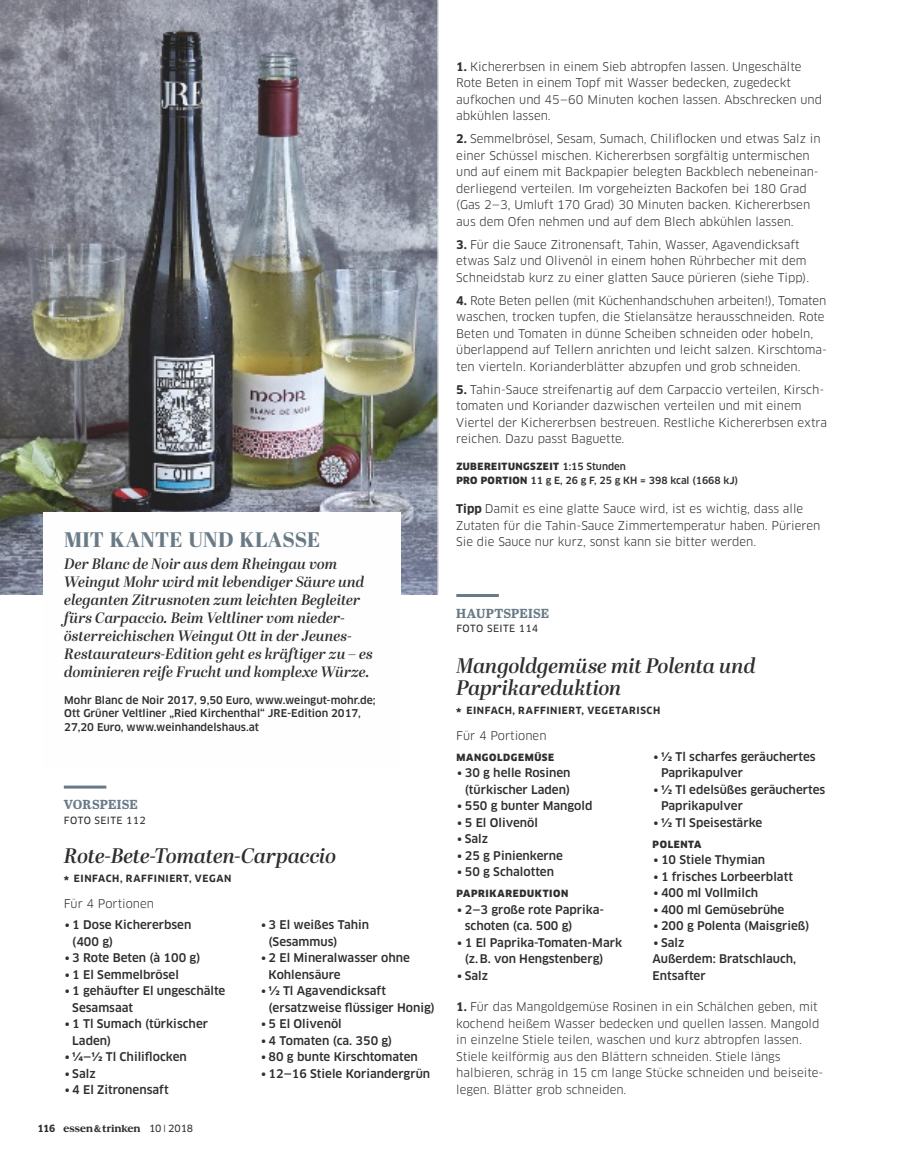
<style>
.page{position:relative;width:902px;height:1170px;background:#fff}
.page>*{position:absolute;margin:0;border:0;box-sizing:border-box;transform-origin:0 0}
.t1{font:italic 600 21px/22.5px "Abril Display";letter-spacing:-.005em;color:#2e2e2d}
.t2{font:800 21px "Abril Display";letter-spacing:.01em;color:#697a86}
.t3{font:italic 600 15px/18px "Abril Display";color:#2e2e2d}
.t4{font:700 13.05px "Abril Text";letter-spacing:.01em;color:#697a86}
.t5{font:11.7px/16.5px "Clan OT";color:#2e2e2d}
.t6{font:500 11.7px/16.5px "Clan OT";color:#2e2e2d}
.t7{font:500 10.5px/13.5px "Clan OT";color:#2e2e2d}
.t8{font:500 9.75px/14.1px "Clan OT";color:#2e2e2d}
.t9{font:700 9.75px "Clan OT";letter-spacing:.06em;color:#2e2e2d}
.t10{font:900 9.75px "Clan OT";letter-spacing:.065em;color:#2e2e2d}
.t11{font:9.75px "Clan OT News";letter-spacing:.04em;color:#2e2e2d}
.s1{font-size:14.25px}
.s2{font-weight:700}
.s3{font-family:"Clan OT";font-weight:700}
.s4{font-family:"Et Schriftzug";font-size:15px}
.s5{font-family:"Clan OT"}
.s6{font-weight:900}
</style>
<div class="page">
<img style="left:0;top:0;width:438px;height:594px">
<div style="left:43px;top:512px;width:357px;height:255px;background:#fefefe"></div>
<hr style="left:64px;top:785px;width:42px;height:3px;background:#697a86">
<hr style="left:456px;top:594px;width:43px;height:3px;background:#697a86">
<h1 class="t2" style="left:64px;top:525px;width:257px">MIT KANTE UND KLASSE</h1>
<p class="t3" style="left:64px;top:555px;width:310px">Der Blanc de Noir aus dem Rheingau vom Weingut Mohr wird mit lebendiger Säure und eleganten Zitrusnoten zum leichten Begleiter fürs Carpaccio. Beim Veltliner vom nieder&shy;österreichischen Weingut Ott in der Jeunes-Restaurateurs-Edition geht es kräftiger zu – es dominieren reife Frucht und komplexe Würze.</p>
<p class="t7" style="left:64px;top:693px;width:313px">Mohr Blanc de Noir 2017, 9,50 Euro, www.weingut-mohr.de;<br>Ott Grüner Veltliner „Ried Kirchenthal“ JRE-Edition 2017,<br>27,20 Euro, www.weinhandelshaus.at</p>
<p class="t4" style="left:64px;top:795px;width:76px">VORSPEISE</p>
<p class="t11" style="left:64px;top:814px;width:83px">FOTO SEITE 112</p>
<h1 class="t1" style="left:64px;top:845px;width:274px">Rote-Bete-Tomaten-Carpaccio</h1>
<p class="t9" style="left:64px;top:872px;width:169px"><span class="s1">*</span> EINFACH, RAFFINIERT, VEGAN</p>
<p class="t5" style="left:64px;top:895px;width:92px">Für 4 Portionen</p>
<p class="t6" style="left:64px;top:916px;width:129px">∙1 Dose Kichererbsen</p>
<p class="t6" style="left:72px;top:933px;width:42px">(400 g)</p>
<p class="t6" style="left:64px;top:949px;width:138px">∙3 Rote Beten (à 100 g)</p>
<p class="t6" style="left:64px;top:966px;width:117px">∙1 El Semmelbrösel</p>
<p class="t6" style="left:64px;top:982px;width:163px">∙1 gehäufter El ungeschälte</p>
<p class="t6" style="left:72px;top:999px;width:62px">Sesamsaat</p>
<p class="t6" style="left:64px;top:1015px;width:146px">∙1 Tl Sumach (türkischer</p>
<p class="t6" style="left:72px;top:1032px;width:40px">Laden)</p>
<p class="t6" style="left:64px;top:1048px;width:125px">∙<span class="s2">1/4</span>—<span class="s2">1/2</span> Tl Chiliflocken</p>
<p class="t6" style="left:64px;top:1065px;width:33px">∙Salz</p>
<p class="t6" style="left:64px;top:1081px;width:106px">∙4 El Zitronensaft</p>
<p class="t6" style="left:260px;top:916px;width:111px">∙3 El weißes Tahin</p>
<p class="t6" style="left:268px;top:933px;width:70px">(Sesammus)</p>
<p class="t6" style="left:260px;top:949px;width:151px">∙2 El Mineralwasser ohne</p>
<p class="t6" style="left:268px;top:966px;width:74px">Kohlensäure</p>
<p class="t6" style="left:260px;top:982px;width:127px">∙<span class="s2">1/2</span> Tl Agavendicksaft</p>
<p class="t6" style="left:268px;top:999px;width:168px">(ersatzweise flüssiger Honig)</p>
<p class="t6" style="left:260px;top:1015px;width:83px">∙5 El Olivenöl</p>
<p class="t6" style="left:260px;top:1032px;width:134px">∙4 Tomaten (ca. 350 g)</p>
<p class="t6" style="left:260px;top:1048px;width:159px">∙80 g bunte Kirschtomaten</p>
<p class="t6" style="left:260px;top:1065px;width:172px">∙12—16 Stiele Koriandergrün</p>
<p class="t11" style="left:37px;top:1122px;width:157px"><span class="s3">116</span> <span class="s4">4</span> 10 <span class="s5">I</span> 2018</p>
<p class="t5" style="left:456px;top:58px;width:367px"><span class="s2">1.</span> Kichererbsen in einem Sieb abtropfen lassen. Ungeschälte Rote Beten in einem Topf mit Wasser bedecken, zugedeckt aufkochen und 45—60 Minuten kochen lassen. Abschrecken und abkühlen lassen.</p>
<p class="t5" style="left:456px;top:131px;width:366px"><span class="s2">2.</span> Semmelbrösel, Sesam, Sumach, Chiliflocken und etwas Salz in einer Schüssel mischen. Kichererbsen sorgfältig untermischen und auf einem mit Backpapier belegten Backblech nebeneinan&shy;derliegend verteilen. Im vorgeheizten Backofen bei 180 Grad (Gas 2—3, Umluft 170 Grad) 30 Minuten backen. Kichererbsen aus dem Ofen nehmen und auf dem Blech abkühlen lassen.</p>
<p class="t5" style="left:456px;top:236px;width:354px"><span class="s2">3.</span> Für die Sauce Zitronensaft, Tahin, Wasser, Agavendicksaft etwas Salz und Olivenöl in einem hohen Rührbecher mit dem<br>Schneidstab kurz zu einer glatten Sauce pürieren (siehe Tipp).</p>
<p class="t5" style="left:456px;top:292px;width:372px"><span class="s2">4.</span> Rote Beten pellen (mit Küchenhandschuhen arbeiten!), Tomaten waschen, trocken tupfen, die Stielansätze herausschneiden. Rote Beten und Tomaten in dünne Scheiben schneiden oder hobeln, überlappend auf Tellern anrichten und leicht salzen. Kirschtoma&shy;ten vierteln. Korianderblätter abzupfen und grob schneiden.</p>
<p class="t5" style="left:456px;top:381px;width:372px"><span class="s2">5.</span> Tahin-Sauce streifenartig auf dem Carpaccio verteilen, Kirsch&shy;tomaten und Koriander dazwischen verteilen und mit einem Viertel der Kichererbsen bestreuen. Restliche Kichererbsen extra reichen. Dazu passt Baguette.</p>
<p class="t8" style="left:456px;top:459px;width:283px"><span class="s6">ZUBEREITUNGSZEIT</span> 1:15 Stunden<br><span class="s6">PRO PORTION</span> 11 g E, 26 g F, 25 g KH = 398 kcal (1668 kJ)</p>
<p class="t5" style="left:456px;top:501px;width:365px"><span class="s2">Tipp</span> Damit es eine glatte Sauce wird, ist es wichtig, dass alle<br>Zutaten für die Tahin-Sauce Zimmertemperatur haben. Pürieren<br>Sie die Sauce nur kurz, sonst kann sie bitter werden.</p>
<p class="t4" style="left:456px;top:603px;width:94px">HAUPTSPEISE</p>
<p class="t11" style="left:456px;top:622px;width:83px">FOTO SEITE 114</p>
<h1 class="t1" style="left:456px;top:655px;width:301px">Mangoldgemüse mit Polenta und<br>Paprikareduktion</h1>
<p class="t9" style="left:456px;top:704px;width:205px"><span class="s1">*</span> EINFACH, RAFFINIERT, VEGETARISCH</p>
<p class="t5" style="left:456px;top:727px;width:92px">Für 4 Portionen</p>
<p class="t10" style="left:456px;top:751px;width:99px">MANGOLDGEMÜSE</p>
<p class="t6" style="left:456px;top:764px;width:116px">∙30 g helle Rosinen</p>
<p class="t6" style="left:465px;top:781px;width:107px">(türkischer Laden)</p>
<p class="t6" style="left:456px;top:797px;width:138px">∙550 g bunter Mangold</p>
<p class="t6" style="left:456px;top:814px;width:83px">∙5 El Olivenöl</p>
<p class="t6" style="left:456px;top:830px;width:33px">∙Salz</p>
<p class="t6" style="left:456px;top:847px;width:108px">∙25 g Pinienkerne</p>
<p class="t6" style="left:456px;top:863px;width:99px">∙50 g Schalotten</p>
<p class="t10" style="left:456px;top:887px;width:113px">PAPRIKAREDUKTION</p>
<p class="t6" style="left:456px;top:901px;width:149px">∙2—3 große rote Paprika-</p>
<p class="t6" style="left:465px;top:917px;width:109px">schoten (ca. 500 g)</p>
<p class="t6" style="left:456px;top:934px;width:167px">∙1 El Paprika-Tomaten-Mark</p>
<p class="t6" style="left:465px;top:950px;width:140px">(z.B. von Hengstenberg)</p>
<p class="t6" style="left:456px;top:967px;width:33px">∙Salz</p>
<p class="t6" style="left:652px;top:748px;width:164px">∙<span class="s2">1/2</span> Tl scharfes geräuchertes</p>
<p class="t6" style="left:661px;top:764px;width:83px">Paprikapulver</p>
<p class="t6" style="left:652px;top:781px;width:174px">∙<span class="s2">1/2</span> Tl edelsüßes geräuchertes</p>
<p class="t6" style="left:661px;top:797px;width:83px">Paprikapulver</p>
<p class="t6" style="left:652px;top:814px;width:111px">∙<span class="s2">1/2</span> Tl Speisestärke</p>
<p class="t10" style="left:652px;top:838px;width:50px">POLENTA</p>
<p class="t6" style="left:652px;top:851px;width:158px">∙10 Stiele Thymian<br>∙1 frisches Lorbeerblatt ∙400 ml Vollmilch<br>∙400 ml Gemüsebrühe ∙200 g Polenta (Maisgrieß) ∙Salz<br>Außerdem: Bratschlauch,<br>Entsafter</p>
<p class="t5" style="left:456px;top:998px;width:366px"><span class="s2">1.</span> Für das Mangoldgemüse Rosinen in ein Schälchen geben, mit kochend heißem Wasser bedecken und quellen lassen. Mangold in einzelne Stiele teilen, waschen und kurz abtropfen lassen.<br>Stiele keilförmig aus den Blättern schneiden. Stiele längs halbieren, schräg in 15 cm lange Stücke schneiden und beiseite&shy;legen. Blätter grob schneiden.</p>
</div>
